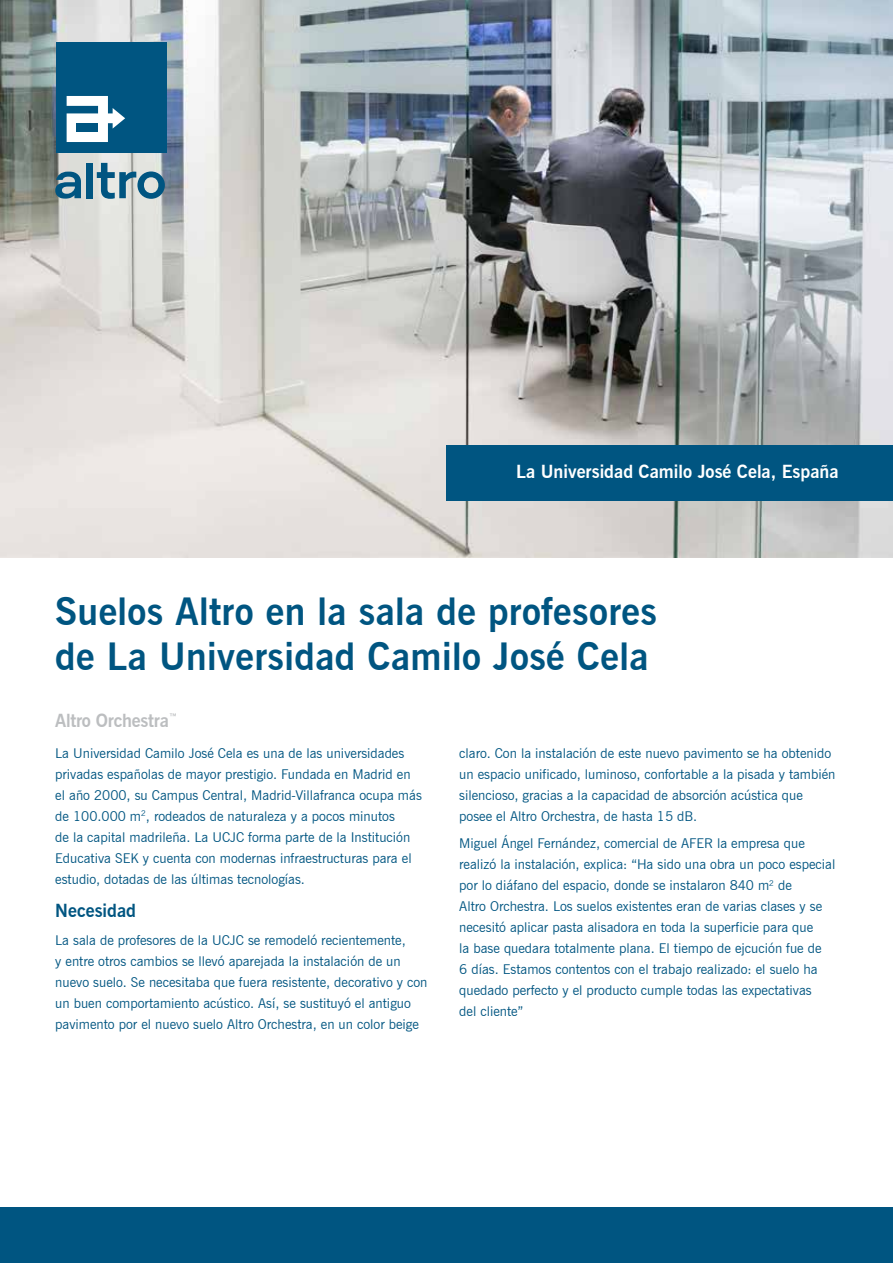
<style>
.page{position:relative;width:893px;height:1263px;background:#fff}
.page>*{position:absolute;margin:0;border:0;box-sizing:border-box;transform-origin:0 0}
.t1{font:700 37.5px/45px "News Gothic BT";letter-spacing:.01em;color:#005581}
.t2{font:700 18px "News Gothic BT";color:#fff}
.t3{font:700 18px "News Gothic BT";letter-spacing:-.015em;color:#bcbec0}
.t4{font:700 18px "News Gothic BT";color:#005581}
.t5{font:13.5px/21px "News Gothic BT";color:#005581}
</style>
<div class="page">
<img style="left:0;top:0;width:893px;height:557px">
<div style="left:447px;top:445px;width:446px;height:56px;background:#005581"></div>
<div style="left:0;top:1208px;width:893px;height:55px;background:#005581"></div>
<div style="left:86px;top:163px;width:7px;height:35px;background:#005581"></div>
<svg style="left:55px;top:172px;width:26px;height:27px"></svg>
<svg style="left:97px;top:163px;width:68px;height:36px;background:#83a6b5"></svg>
<div style="left:56px;top:43px;width:110px;height:110px;background:#005581"></div>
<svg style="left:67px;top:96px;width:58px;height:46px"></svg>
<div style="left:77px;top:124px;width:21px;height:8px;background:#005581"></div>
<h2 class="t2" style="left:516px;top:461px;width:324px">La Universidad Camilo José Cela, España</h2>
<h1 class="t1" style="left:55px;top:589px;width:603px">Suelos Altro en la sala de profesores de La Universidad Camilo José Cela</h1>
<h2 class="t3" style="left:55px;top:710px;width:124px">Altro Orchestra<sup>™</sup></h2>
<p class="t5" style="left:55px;top:742px;width:368px">La Universidad Camilo José Cela es una de las universidades privadas españolas de mayor prestigio. Fundada en Madrid en el año 2000, su Campus Central, Madrid-Villafranca ocupa más de 100.000 m<sup>2</sup>, rodeados de naturaleza y a pocos minutos<br>de la capital madrileña. La UCJC forma parte de la Institución Educativa SEK y cuenta con modernas infraestructuras para el estudio, dotadas de las últimas tecnologías.</p>
<h2 class="t4" style="left:55px;top:900px;width:82px">Necesidad</h2>
<p class="t5" style="left:55px;top:929px;width:374px">La sala de profesores de la UCJC se remodeló recientemente,<br>y entre otros cambios se llevó aparejada la instalación de un nuevo suelo. Se necesitaba que fuera resistente, decorativo y con un buen comportamiento acústico. Así, se sustituyó el antiguo pavimento por el nuevo suelo Altro Orchestra, en un color beige</p>
<p class="t5" style="left:459px;top:742px;width:378px">claro. Con la instalación de este nuevo pavimento se ha obtenido un espacio unificado, luminoso, confortable a la pisada y también silencioso, gracias a la capacidad de absorción acústica que posee el Altro Orchestra, de hasta 15 dB.</p>
<p class="t5" style="left:459px;top:833px;width:378px">Miguel Ángel Fernández, comercial de AFER la empresa que realizó la instalación, explica: “Ha sido una obra un poco especial por lo diáfano del espacio, donde se instalaron 840 m<sup>2</sup> de<br>Altro Orchestra. Los suelos existentes eran de varias clases y se necesitó aplicar pasta alisadora en toda la superficie para que<br>la base quedara totalmente plana. El tiempo de ejcución fue de<br>6 días. Estamos contentos con el trabajo realizado: el suelo ha quedado perfecto y el producto cumple todas las expectativas<br>del cliente”</p>
</div>
